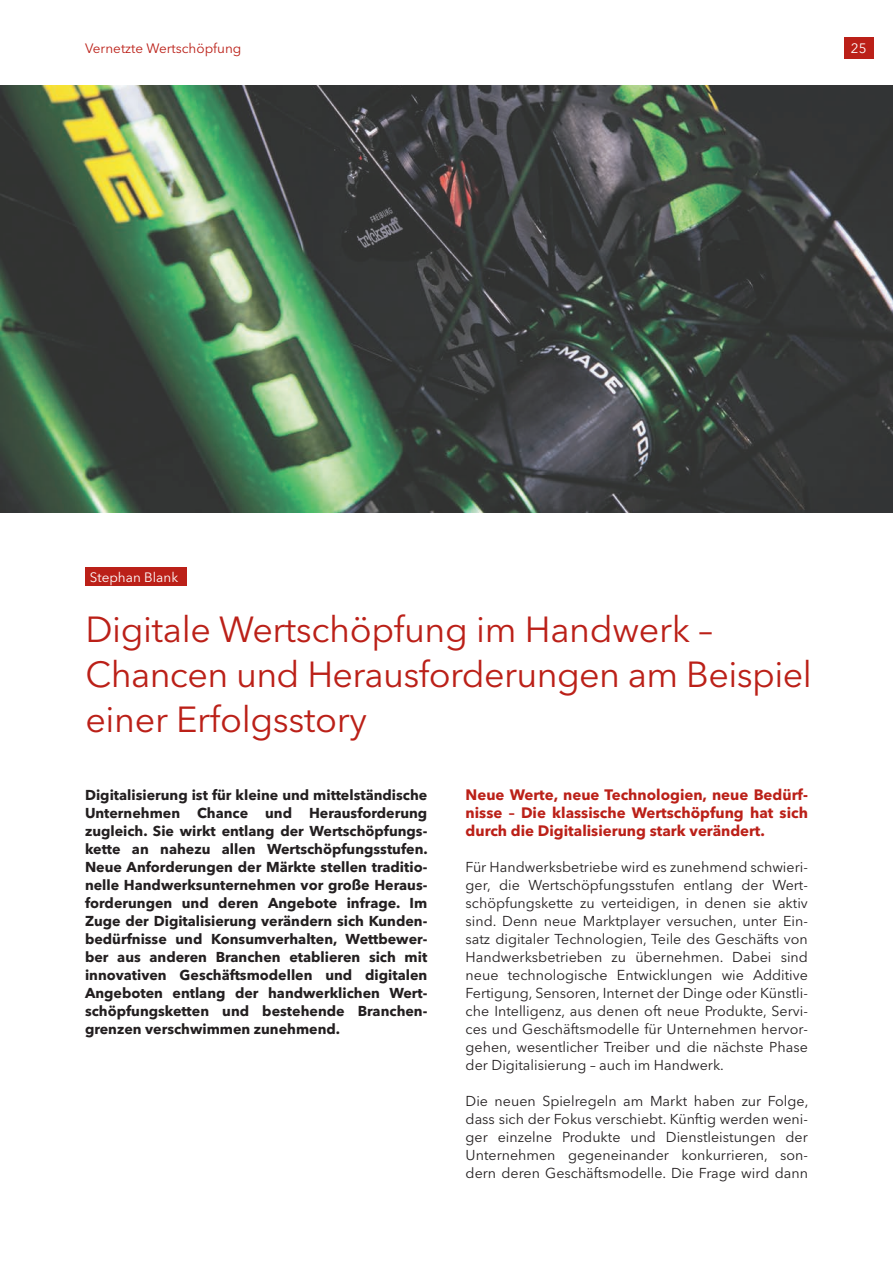
<style>
.page{position:relative;width:893px;height:1263px;background:#fff}
.page>*{position:absolute;margin:0;border:0;box-sizing:border-box;transform-origin:0 0}
.t1{font:36px/45px "Avenir Next LT Pro";letter-spacing:-.01em;color:#bb2018}
.t2{font:700 15px/18px "Avenir Next LT Pro";color:#bb2018;text-align:justify}
.t3{font:14.25px/18px "Avenir Next LT Pro";color:#231f20;text-align:justify}
.t4{font:700 14.25px/18px "Avenir Next LT Pro";color:#231f20;text-align:justify}
.t5{font:13.5px "Avenir Next LT Pro";color:#bb2018}
.t6{font:13.5px "Avenir Next LT Pro";color:#fff}
</style>
<div class="page">
<div style="left:844px;top:37px;width:30px;height:21px;background:#bb2018"></div>
<div style="left:86px;top:568px;width:101px;height:18px;background:#bb2018"></div>
<img style="left:0;top:85px;width:893px;height:427px">
<p class="t5" style="left:85px;top:40px;width:158px">Vernetzte Wertschöpfung</p>
<p class="t6" style="left:851px;top:40px;width:17px">25</p>
<h2 class="t6" style="left:90px;top:569px;width:90px">Stephan Blank</h2>
<h1 class="t1" style="left:85px;top:607px;width:728px">Digitale Wertschöpfung im Handwerk –<br>Chancen und Herausforderungen am Beispiel einer Erfolgsstory</h1>
<p class="t4" style="left:85px;top:786px;width:344px">Digitalisierung ist für kleine und mittelständische Unternehmen Chance und Herausforderung zugleich. Sie wirkt entlang der Wertschöpfungs&shy;kette an nahezu allen Wertschöpfungsstufen.<br>Neue Anforderungen der Märkte stellen traditio&shy;nelle Handwerksunternehmen vor große Heraus&shy;forderungen und deren Angebote infrage. Im Zuge der Digitalisierung verändern sich Kunden&shy;bedürfnisse und Konsumverhalten, Wettbewer&shy;ber aus anderen Branchen etablieren sich mit innovativen Geschäftsmodellen und digitalen Angeboten entlang der handwerklichen Wert&shy;schöpfungsketten und bestehende Branchen&shy;grenzen verschwimmen zunehmend.</p>
<h2 class="t2" style="left:466px;top:786px;width:344px">Neue Werte, neue Technologien, neue Bedürf&shy;nisse – Die klassische Wertschöpfung hat sich durch die Digitalisierung stark verändert.</h2>
<p class="t3" style="left:466px;top:858px;width:344px">Für Handwerksbetriebe wird es zunehmend schwieri&shy;ger, die Wertschöpfungsstufen entlang der Wert&shy;schöpfungskette zu verteidigen, in denen sie aktiv sind. Denn neue Marktplayer versuchen, unter Ein&shy;satz digitaler Technologien, Teile des Geschäfts von Handwerksbetrieben zu übernehmen. Dabei sind neue technologische Entwicklungen wie Additive Fertigung, Sensoren, Internet der Dinge oder Künstli&shy;che Intelligenz, aus denen oft neue Produkte, Servi&shy;ces und Geschäftsmodelle für Unternehmen hervor&shy;gehen, wesentlicher Treiber und die nächste Phase der Digitalisierung – auch im Handwerk.</p>
<p class="t3" style="left:466px;top:1092px;width:344px">Die neuen Spielregeln am Markt haben zur Folge, dass sich der Fokus verschiebt. Künftig werden weni&shy;ger einzelne Produkte und Dienstleistungen der Unternehmen gegeneinander konkurrieren, son&shy;dern deren Geschäftsmodelle. Die Frage wird dann</p>
</div>
